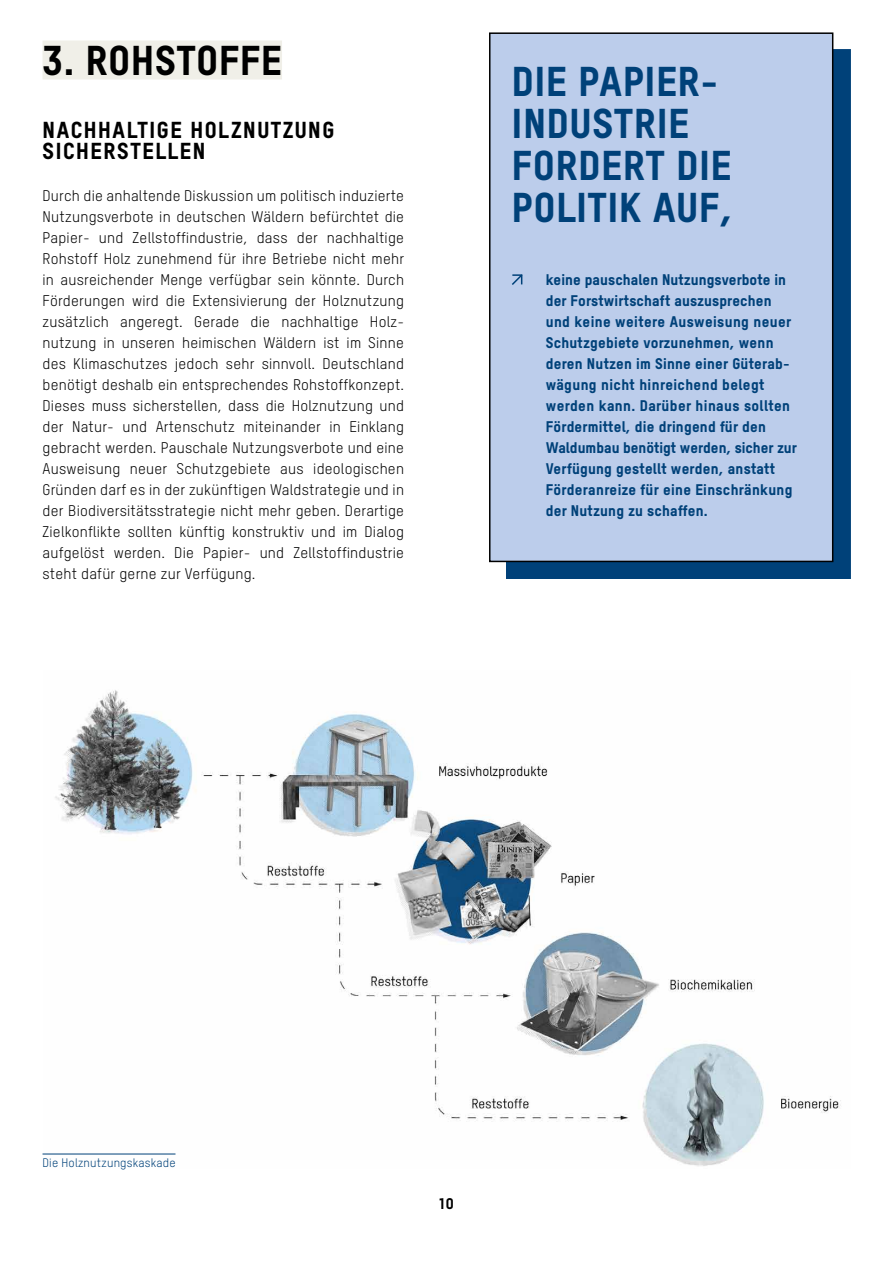
<style>
.page{position:relative;width:893px;height:1263px;background:#fff}
.page>*{position:absolute;margin:0;border:0;box-sizing:border-box;transform-origin:0 0}
.t1{font:40.5px/42px "T Star Pro Heavy";letter-spacing:.025em;color:#004179}
.t2{font:40.5px "T Star Pro Heavy";letter-spacing:.025em;color:#000}
.t3{font:22.5px/21px "T Star Pro Heavy";letter-spacing:.07em;color:#000}
.t4{font:15px/21px "T Star Pro Regular";letter-spacing:.015em;color:#000;text-align:justify}
.t5{font:15px/21px "T Star Pro Heavy";letter-spacing:.015em;color:#004179}
.t6{font:15px "T Star Pro Heavy";color:#000}
.t7{font:12px "T Star Pro Regular";letter-spacing:.015em;color:#004179}
</style>
<div class="page">
<div style="left:43px;top:41px;width:239px;height:39px;background:#f0efe8"></div>
<div style="left:506px;top:49px;width:344px;height:530px;background:#004179"></div>
<div style="left:490px;top:33px;width:343px;height:528px;background:#bccdeb"></div>
<svg style="left:512px;top:274px;width:11px;height:11px"></svg>
<div style="left:489px;top:32px;width:344px;height:530px;border:2px solid #000"></div>
<img style="left:43px;top:690px;width:798px;height:476px">
<hr style="left:43px;top:1153px;width:132px;height:1px;background:#004179">
<h1 class="t2" style="left:43px;top:29px;width:241px">3. ROHSTOFFE</h1>
<h2 class="t3" style="left:43px;top:117px;width:293px">NACHHALTIGE HOLZNUTZUNG<br>SICHERSTELLEN</h2>
<p class="t4" style="left:43px;top:184px;width:363px">Durch die anhaltende Diskussion um politisch induzierte Nutzungsverbote in deutschen Wäldern befürchtet die Papier- und Zellstoffindustrie, dass der nachhaltige Rohstoff Holz zunehmend für ihre Betriebe nicht mehr in ausreichender Menge verfügbar sein könnte. Durch Förderungen wird die Extensivierung der Holznutzung zusätzlich angeregt. Gerade die nachhaltige Holz&shy;nutzung in unseren heimischen Wäldern ist im Sinne des Klimaschutzes jedoch sehr sinnvoll. Deutschland benötigt deshalb ein entsprechendes Rohstoffkonzept.<br>Dieses muss sicherstellen, dass die Holznutzung und der Natur- und Artenschutz miteinander in Einklang gebracht werden. Pauschale Nutzungsverbote und eine Ausweisung neuer Schutzgebiete aus ideologischen Gründen darf es in der zukünftigen Waldstrategie und in der Biodiversitätsstrategie nicht mehr geben. Derartige Zielkonflikte sollten künftig konstruktiv und im Dialog aufgelöst werden. Die Papier- und Zellstoffindustrie steht dafür gerne zur Verfügung.</p>
<h1 class="t1" style="left:512px;top:57px;width:222px">DIE PAPIER-<br>INDUSTRIE<br>FORDERT DIE<br>POLITIK AUF,</h1>
<p class="t5" style="left:546px;top:268px;width:252px">keine pauschalen Nutzungsverbote in der Forstwirtschaft auszusprechen und keine weitere Ausweisung neuer Schutzgebiete vorzunehmen, wenn deren Nutzen im Sinne einer Güterab&shy;wägung nicht hinreichend belegt werden kann. Darüber hinaus sollten Fördermittel, die dringend für den Waldumbau benötigt werden, sicher zur Verfügung gestellt werden, anstatt Förderanreize für eine Einschränkung der Nutzung zu schaffen.</p>
<p class="t7" style="left:43px;top:1154px;width:135px">Die Holznutzungskaskade</p>
<p class="t6" style="left:439px;top:1192px;width:16px">10</p>
</div>
